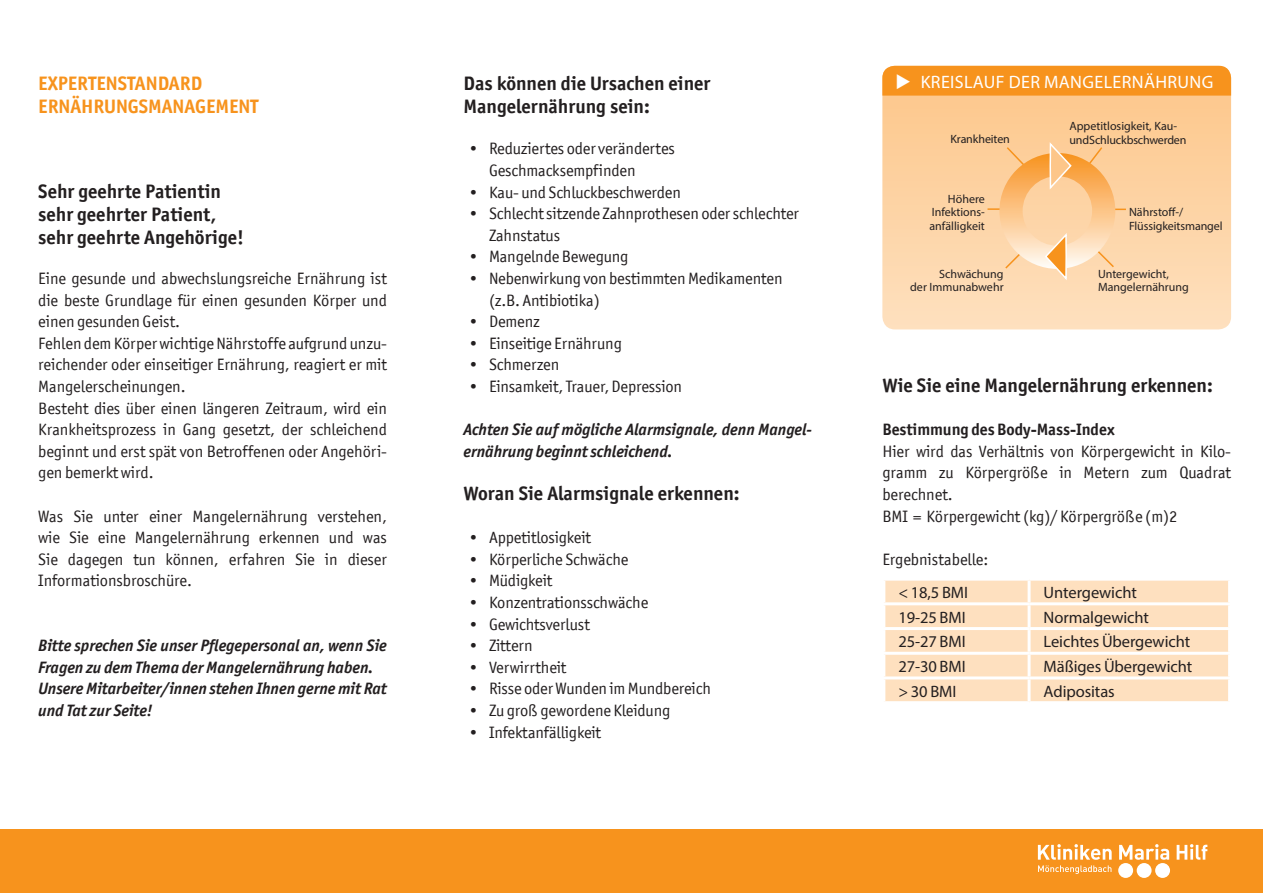
<style>
.page{position:relative;width:1263px;height:893px;background:#fff}
.page>*{position:absolute;margin:0;border:0;box-sizing:border-box;transform-origin:0 0}
.t1{font:700 19.5px/23.4px "Officina San ITC";color:#231f20}
.t2{font:700 19.5px/23.4px "Officina San ITC";color:#f7931d}
.t3{font:18px "Myriad Pro";letter-spacing:.02em;color:#fff}
.t4{font:16.5px/21.6px "Officina San ITC";letter-spacing:-.005em;color:#231f20}
.t5{font:italic 700 16.5px/21.6px "Officina San ITC";letter-spacing:-.005em;color:#231f20}
.t6{font:16.5px "Myriad Pro";letter-spacing:-.005em;color:#231f20}
.t7{font:700 16.5px "Officina San ITC";letter-spacing:-.005em;color:#231f20}
.t8{font:12px/13.5px "Myriad Pro";color:#231f20}
</style>
<div class="page">
<div style="left:0;top:829px;width:1263px;height:64px;background:#f7931d"></div>
<svg style="left:1038px;top:844px;width:169px;height:30px"></svg>
<div style="left:1137px;top:863px;width:14px;height:15px;background:#fff;border-radius:50%"></div>
<div style="left:1155px;top:863px;width:15px;height:15px;background:#fff;border-radius:50%"></div>
<div style="left:1118px;top:863px;width:15px;height:15px;background:#fff;border-radius:50%"></div>
<div style="left:885px;top:581px;width:343px;height:120px;background:#fee0bf"></div>
<hr style="left:1027px;top:581px;width:3px;height:21px;background:#fff">
<hr style="left:882px;top:602px;width:147px;height:3px;background:#fff">
<hr style="left:1029px;top:602px;width:202px;height:3px;background:#fff">
<hr style="left:1027px;top:605px;width:3px;height:22px;background:#fff">
<hr style="left:882px;top:627px;width:147px;height:3px;background:#fff">
<hr style="left:1029px;top:627px;width:202px;height:3px;background:#fff">
<hr style="left:1027px;top:630px;width:3px;height:22px;background:#fff">
<hr style="left:882px;top:652px;width:147px;height:3px;background:#fff">
<hr style="left:1029px;top:652px;width:202px;height:3px;background:#fff">
<hr style="left:1027px;top:655px;width:3px;height:21px;background:#fff">
<hr style="left:882px;top:676px;width:147px;height:3px;background:#fff">
<hr style="left:1029px;top:676px;width:202px;height:3px;background:#fff">
<hr style="left:1027px;top:679px;width:3px;height:22px;background:#fff">
<svg style="left:882px;top:96px;width:349px;height:233px;background:#fdd4a6"></svg>
<hr style="left:987px;top:208px;width:23px;height:2px;background:#f7931d">
<svg style="left:999px;top:142px;width:127px;height:140px;background:#fcce99"></svg>
<div style="left:882px;top:66px;width:349px;height:30px;background:#f7931d"></div>
<p class="t2" style="left:38px;top:71px;width:222px">Expertenstandard<br>Ernährungsmanagement</p>
<p class="t1" style="left:38px;top:179px;width:207px">Sehr geehrte Patientin sehr geehrter Patient, sehr geehrte Angehörige!</p>
<p class="t4" style="left:38px;top:268px;width:350px">Eine gesunde und abwechslungsreiche Ernährung ist die beste Grundlage für einen gesunden Körper und einen gesunden Geist.<br>Fehlen dem Körper wichtige Nährstoffe aufgrund unzu&shy;reichender oder einseitiger Ernährung, reagiert er mit Mangelerscheinungen.<br>Besteht dies über einen längeren Zeitraum, wird ein Krankheitsprozess in Gang gesetzt, der schleichend beginnt und erst spät von Betroffenen oder Angehöri&shy;gen bemerkt wird.</p>
<p class="t4" style="left:38px;top:505px;width:350px;text-align:justify">Was Sie unter einer Mangelernährung verstehen, wie Sie eine Mangelernährung erkennen und was Sie dagegen tun können, erfahren Sie in dieser Informationsbroschüre.</p>
<p class="t5" style="left:38px;top:635px;width:350px">Bitte sprechen Sie unser Pflegepersonal an, wenn Sie Fragen zu dem Thema der Mangelernährung haben.<br>Unsere Mitarbeiter/innen stehen Ihnen gerne mit Rat und Tat zur Seite!</p>
<p class="t1" style="left:463px;top:71px;width:249px">Das können die Ursachen einer<br>Mangelernährung sein:</p>
<p class="t4" style="left:489px;top:138px;width:187px;text-indent:-21px">• Reduziertes oder verändertes<br>Geschmacksempfinden</p>
<p class="t4" style="left:468px;top:181px;width:215px">• Kau- und Schluckbeschwerden</p>
<p class="t4" style="left:489px;top:203px;width:312px;text-indent:-21px">• Schlecht sitzende Zahnprothesen oder schlechter<br>Zahnstatus</p>
<p class="t4" style="left:468px;top:246px;width:162px">• Mangelnde Bewegung</p>
<p class="t4" style="left:489px;top:268px;width:295px;text-indent:-21px">• Nebenwirkung von bestimmten Medikamenten (z.B. Antibiotika)</p>
<p class="t4" style="left:468px;top:311px;width:74px">• Demenz</p>
<p class="t4" style="left:468px;top:332px;width:156px">• Einseitige Ernährung</p>
<p class="t4" style="left:468px;top:354px;width:93px">• Schmerzen</p>
<p class="t4" style="left:468px;top:376px;width:216px">• Einsamkeit, Trauer, Depression</p>
<p class="t5" style="left:463px;top:419px;width:350px">Achten Sie auf mögliche Alarmsignale, denn Mangel&shy;ernährung beginnt schleichend.</p>
<p class="t1" style="left:463px;top:482px;width:278px">Woran Sie Alarmsignale erkennen:</p>
<p class="t4" style="left:468px;top:527px;width:125px">• Appetitlosigkeit</p>
<p class="t4" style="left:468px;top:548px;width:162px">• Körperliche Schwäche</p>
<p class="t4" style="left:468px;top:570px;width:86px">• Müdigkeit</p>
<p class="t4" style="left:468px;top:592px;width:182px">• Konzentrationsschwäche</p>
<p class="t4" style="left:468px;top:613px;width:124px">• Gewichtsverlust</p>
<p class="t4" style="left:468px;top:635px;width:66px">• Zittern</p>
<p class="t4" style="left:468px;top:656px;width:100px">• Verwirrtheit</p>
<p class="t4" style="left:468px;top:678px;width:245px">• Risse oder Wunden im Mundbereich</p>
<p class="t4" style="left:468px;top:700px;width:204px">• Zu groß gewordene Kleidung</p>
<p class="t4" style="left:468px;top:721px;width:135px">• Infektanfälligkeit</p>
<p class="t3" style="left:921px;top:71px;width:294px">Kreislau f der Mangelernährung</p>
<p class="t8" style="left:1069px;top:119px;width:109px">Appetitlosigkeit, Kau-</p>
<p class="t8" style="left:950px;top:132px;width:61px">Krankheiten</p>
<p class="t8" style="left:1069px;top:133px;width:118px">und Schluckbschwerden</p>
<p class="t8" style="left:929px;top:192px;width:57px;text-align:justify;text-indent:18px">Höhere Infektions&shy;anfälligkeit</p>
<p class="t8" style="left:910px;top:267px;width:95px;text-align:right">Schwächung<br>der Immunabwehr</p>
<p class="t8" style="left:1129px;top:205px;width:95px">Nährstoff-/<br>Flüssigkeitsmangel</p>
<p class="t8" style="left:1098px;top:267px;width:92px">Untergewicht,<br>Mangelernährung</p>
<p class="t1" style="left:882px;top:374px;width:332px">Wie Sie eine Mangelernährung erkennen:</p>
<p class="t7" style="left:882px;top:419px;width:234px">Bestimmung des Body-Mass-Index</p>
<p class="t4" style="left:882px;top:440px;width:350px">Hier wird das Verhältnis von Körpergewicht in Kilo&shy;gramm zu Körpergröße in Metern zum Quadrat berechnet.<br>BMI = Körpergewicht (kg)/ Körpergröße (m)2</p>
<p class="t4" style="left:882px;top:548px;width:107px">Ergebnistabelle:</p>
<p class="t6" style="left:898px;top:582px;width:71px">&lt; 18,5 BMI</p>
<p class="t6" style="left:1043px;top:582px;width:95px">Untergewicht</p>
<p class="t6" style="left:898px;top:607px;width:69px">19-25 BMI</p>
<p class="t6" style="left:1043px;top:607px;width:107px">Normalgewicht</p>
<p class="t6" style="left:898px;top:631px;width:69px">25-27 BMI</p>
<p class="t6" style="left:1043px;top:631px;width:148px">Leichtes Übergewicht</p>
<p class="t6" style="left:898px;top:656px;width:69px">27-30 BMI</p>
<p class="t6" style="left:1043px;top:656px;width:150px">Mäßiges Übergewicht</p>
<p class="t6" style="left:898px;top:681px;width:59px">&gt; 30 BMI</p>
<p class="t6" style="left:1043px;top:681px;width:73px">Adipositas</p>
</div>
